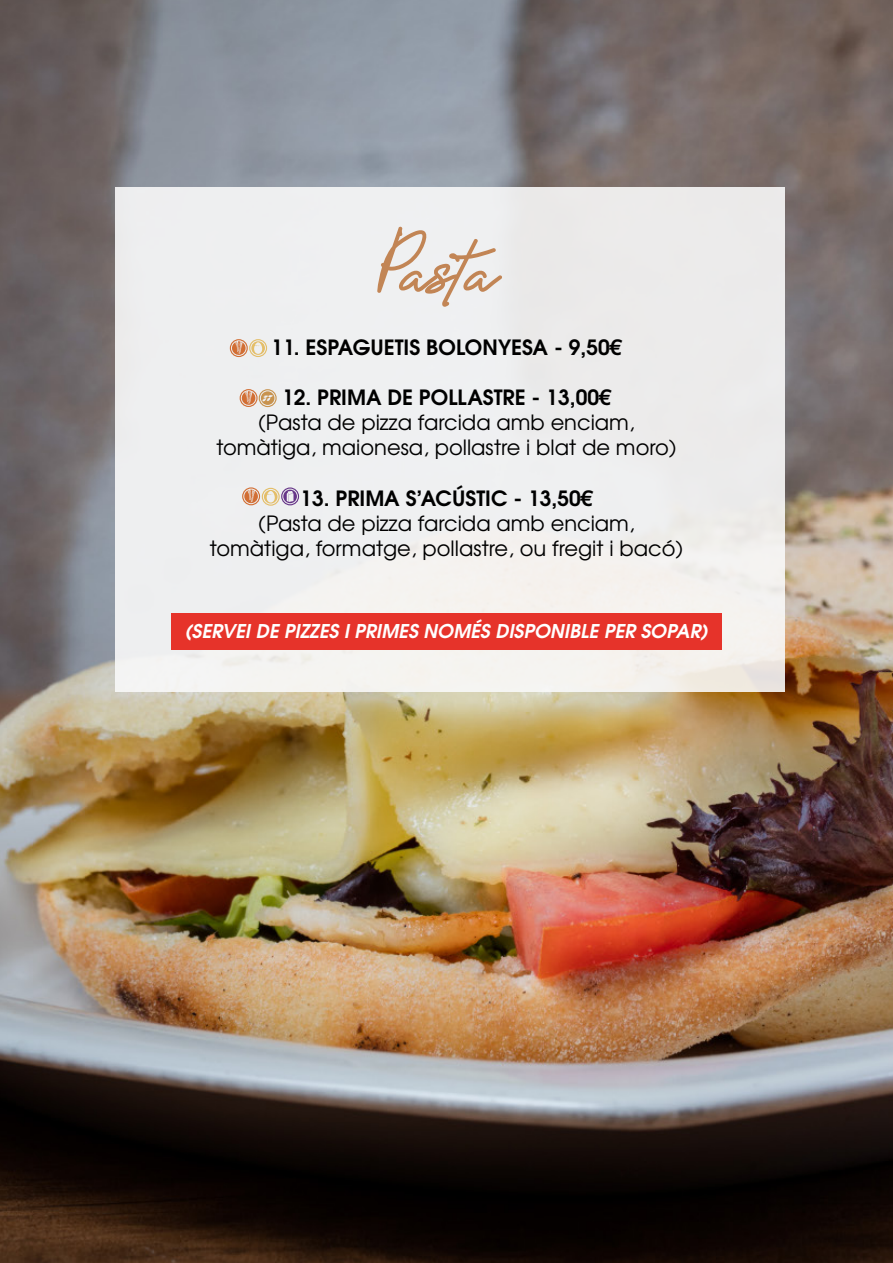
<style>
.page{position:relative;width:893px;height:1263px;background:#fff}
.page>*{position:absolute;margin:0;border:0;box-sizing:border-box;transform-origin:0 0}
.t1{font:73.2px "Amanda Signature";color:#c28555}
.t2{font:21px/25.2px "Te X Gyre Adventor";color:#000;text-align:center}
.t3{font:700 21px "Te X Gyre Adventor";color:#000}
.t4{font:italic 700 18.9px "Te X Gyre Adventor";color:#fff}
</style>
<div class="page">
<img style="left:0;top:0;width:893px;height:1263px">
<div style="left:115px;top:187px;width:669px;height:504px;background:#eeeff0"></div>
<div style="left:171px;top:614px;width:551px;height:36px;background:#e6332a"></div>
<svg style="left:230px;top:339px;width:37px;height:18px"></svg>
<svg style="left:240px;top:389px;width:37px;height:18px"></svg>
<svg style="left:242px;top:487px;width:57px;height:19px"></svg>
<h1 class="t1" style="left:377px;top:213px;width:132px">Pasta</h1>
<p class="t3" style="left:271px;top:329px;width:352px">11. ESPAGUETIS BOLONYESA - 9,50€</p>
<p class="t3" style="left:282px;top:379px;width:330px">12. PRIMA DE POLLASTRE - 13,00€</p>
<p class="t2" style="left:216px;top:409px;width:462px">(Pasta de pizza farcida amb enciam, tomàtiga, maionesa, pollastre i blat de moro)</p>
<p class="t3" style="left:300px;top:480px;width:294px">13. PRIMA S’ACÚSTIC - 13,50€</p>
<p class="t2" style="left:210px;top:509px;width:475px">(Pasta de pizza farcida amb enciam, tomàtiga, formatge, pollastre, ou fregit i bacó)</p>
<p class="t4" style="left:185px;top:614px;width:525px">(SERVEI DE PIZZES I PRIMES NOMÉS DISPONIBLE PER SOPAR)</p>
</div>
